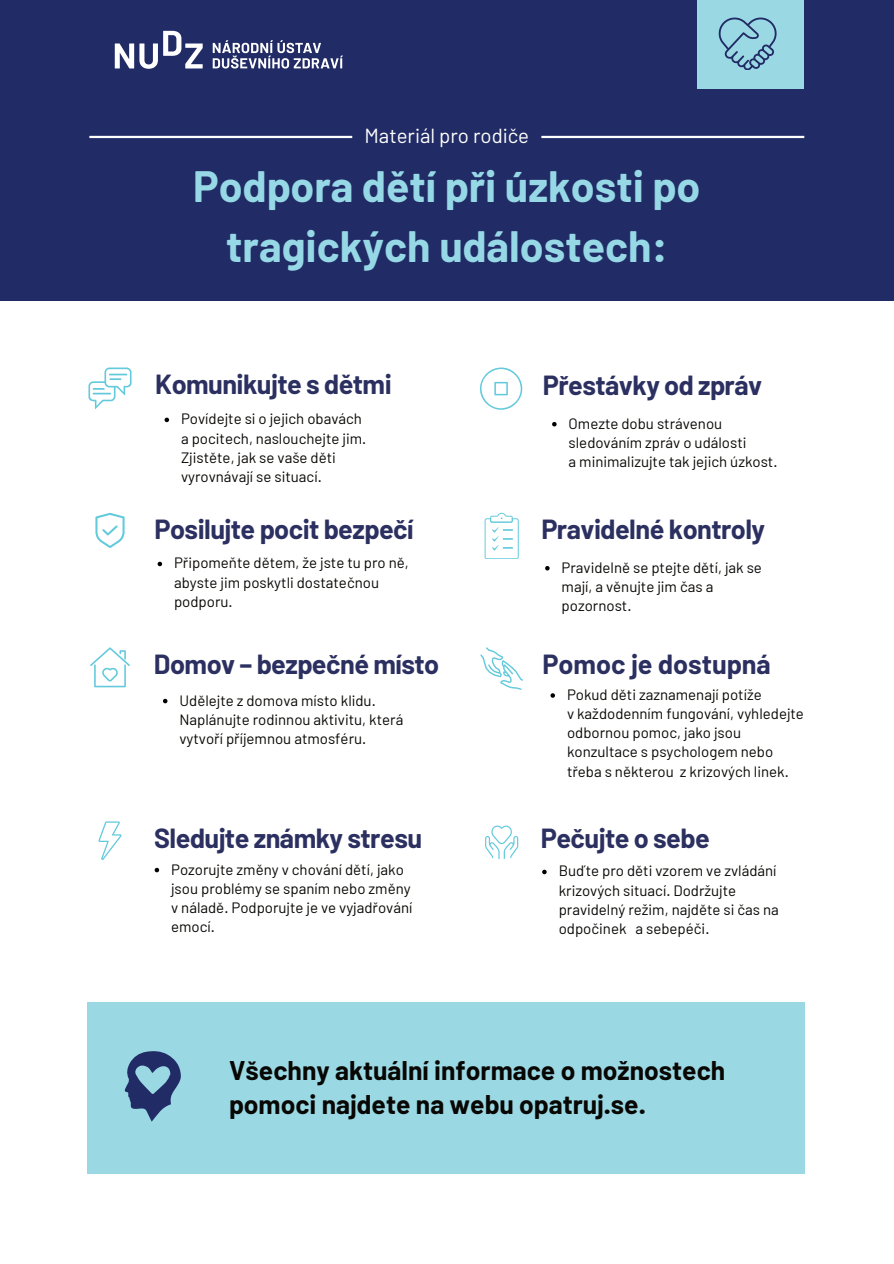
<style>
.page{position:relative;width:894px;height:1264px;background:#fff}
.page>*{position:absolute;margin:0;border:0;box-sizing:border-box;transform-origin:0 0}
.t1{font:700 42.9px/59.7px "Barlow";color:#96d8e6;text-align:center}
.t2{font:700 27px "Barlow";letter-spacing:-.02em;color:#2b3061}
.t3{font:700 27px "Barlow";color:#2b3061}
.t4{font:700 26.4px/33.8px "Barlow";color:#080704}
.t5{font:20.4px "Barlow";color:#fff}
.t6{font:15px/19.2px "Barlow";color:#080704}
</style>
<div class="page">
<div style="left:0;top:0;width:893px;height:300px;background:#212b65"></div>
<svg style="left:115px;top:31px;width:88px;height:38px"></svg>
<svg style="left:213px;top:40px;width:130px;height:29px"></svg>
<div style="left:697px;top:0;width:107px;height:88px;background:#9ad8e4"></div>
<svg style="left:718px;top:17px;width:59px;height:53px"></svg>
<hr style="left:89px;top:136px;width:263px;height:2px;background:#fff">
<hr style="left:541px;top:136px;width:263px;height:2px;background:#fff">
<div style="left:87px;top:1002px;width:717px;height:172px;background:#9ad8e4"></div>
<svg style="left:124px;top:1051px;width:57px;height:70px"></svg>
<svg style="left:95px;top:513px;width:29px;height:34px"></svg>
<svg style="left:484px;top:513px;width:34px;height:46px"></svg>
<svg style="left:157px;top:561px;width:5px;height:5px"></svg>
<svg style="left:545px;top:566px;width:4px;height:4px"></svg>
<svg style="left:98px;top:821px;width:24px;height:38px"></svg>
<svg style="left:485px;top:825px;width:33px;height:34px"></svg>
<svg style="left:155px;top:867px;width:4px;height:5px"></svg>
<svg style="left:542px;top:869px;width:4px;height:5px"></svg>
<svg style="left:88px;top:367px;width:43px;height:42px"></svg>
<svg style="left:480px;top:367px;width:43px;height:43px"></svg>
<svg style="left:164px;top:417px;width:5px;height:5px"></svg>
<svg style="left:552px;top:422px;width:4px;height:4px"></svg>
<svg style="left:90px;top:647px;width:39px;height:40px"></svg>
<svg style="left:480px;top:647px;width:43px;height:43px"></svg>
<svg style="left:163px;top:698px;width:4px;height:5px"></svg>
<svg style="left:550px;top:693px;width:5px;height:4px"></svg>
<h3 class="t5" style="left:364px;top:123px;width:166px">Materiál pro rodiče</h3>
<h1 class="t1" style="left:193px;top:156px;width:508px">Podpora dětí při úzkosti po tragických událostech:</h1>
<h2 class="t2" style="left:155px;top:367px;width:238px">Komunikujte s dětmi</h2>
<p class="t6" style="left:181px;top:409px;width:187px">Povídejte si o jejich obavách a pocitech, naslouchejte jim.<br>Zjistěte, jak se vaše děti vyrovnávají se situací.</p>
<h2 class="t2" style="left:154px;top:513px;width:260px">Posilujte pocit bezpečí</h2>
<p class="t6" style="left:174px;top:553px;width:236px">Připomeňte dětem, že jste tu pro ně, abyste jim poskytli dostatečnou podporu.</p>
<h2 class="t2" style="left:154px;top:647px;width:287px">Domov – bezpečné místo</h2>
<p class="t6" style="left:179px;top:690px;width:225px">Udělejte z domova místo klidu.<br>Naplánujte rodinnou aktivitu, která vytvoří příjemnou atmosféru.</p>
<h2 class="t2" style="left:154px;top:821px;width:269px">Sledujte známky stresu</h2>
<p class="t6" style="left:171px;top:859px;width:243px">Pozorujte změny v chování dětí, jako jsou problémy se spaním nebo změny v náladě. Podporujte je ve vyjadřování emocí.</p>
<h2 class="t2" style="left:542px;top:368px;width:221px">Přestávky od zpráv</h2>
<p class="t6" style="left:568px;top:413px;width:210px">Omezte dobu strávenou sledováním zpráv o události<br>a minimalizujte tak jejich úzkost.</p>
<h2 class="t2" style="left:541px;top:513px;width:225px">Pravidelné kontroly</h2>
<p class="t6" style="left:561px;top:557px;width:202px">Pravidelně se ptejte dětí, jak se mají, a věnujte jim čas a pozornost.</p>
<h2 class="t3" style="left:542px;top:647px;width:230px">Pomoc je dostupná</h2>
<p class="t6" style="left:567px;top:684px;width:238px">Pokud děti zaznamenají potíže<br>v každodenním fungování, vyhledejte odbornou pomoc, jako jsou konzultace s psychologem nebo třeba s některou z krizových linek.</p>
<h2 class="t2" style="left:540px;top:821px;width:170px">Pečujte o sebe</h2>
<p class="t6" style="left:558px;top:861px;width:222px">Buďte pro děti vzorem ve zvládání krizových situací. Dodržujte pravidelný režim, najděte si čas na odpočinek a sebepéči.</p>
<h3 class="t4" style="left:229px;top:1053px;width:497px">Všechny aktuální informace o možnostech pomoci najdete na webu opatruj.se.</h3>
</div>
